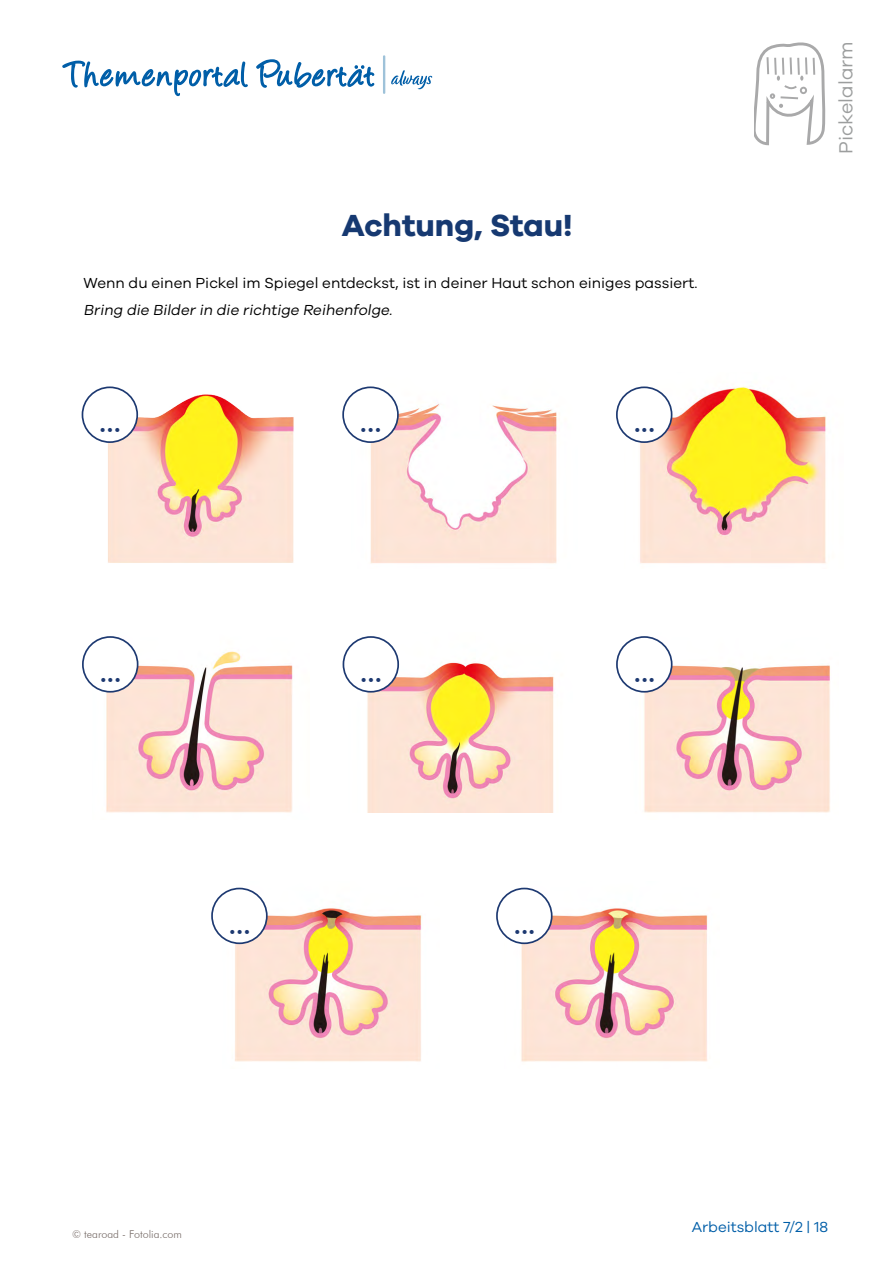
<style>
.page{position:relative;width:893px;height:1263px;background:#fff}
.page>*{position:absolute;margin:0;border:0;box-sizing:border-box;transform-origin:0 0}
.t1{font:700 31.5px "Galano Grotesque";color:#163971}
.t2{font:800 23.7px "Futura BT";color:#1d3971}
.t3{font:19.5px "Galano Grotesque";color:#9c9e9e}
.t4{font:15px "Galano Grotesque";color:#000}
.t5{font:italic 15px "Galano Grotesque";color:#000}
.t6{font:15px "Galano Grotesque";color:#005ea8}
.t7{font:300 10.8px "Futura BT";color:#776c68}
</style>
<div class="page">
<svg style="left:383px;top:55px;width:2px;height:39px"></svg>
<svg style="left:391px;top:70px;width:41px;height:19px"></svg>
<svg style="left:62px;top:60px;width:186px;height:37px"></svg>
<svg style="left:256px;top:59px;width:119px;height:29px"></svg>
<svg style="left:754px;top:42px;width:71px;height:103px"></svg>
<img style="left:92px;top:636px;width:201px;height:177px">
<img style="left:626px;top:636px;width:204px;height:177px">
<img style="left:505px;top:887px;width:203px;height:175px">
<img style="left:222px;top:887px;width:200px;height:175px">
<img style="left:348px;top:636px;width:206px;height:177px">
<img style="left:90px;top:388px;width:204px;height:175px">
<img style="left:624px;top:387px;width:202px;height:177px">
<img style="left:352px;top:389px;width:205px;height:175px">
<div style="left:343px;top:387px;width:55px;height:55px;background:#fff;border-radius:50%"></div>
<div style="left:342px;top:386px;width:57px;height:57px;border:2px solid #1d3971;border-radius:50%"></div>
<div style="left:617px;top:387px;width:55px;height:55px;background:#fff;border-radius:50%"></div>
<div style="left:616px;top:386px;width:56px;height:57px;border:2px solid #1d3971;border-radius:50%"></div>
<div style="left:82px;top:387px;width:55px;height:55px;background:#fff;border-radius:50%"></div>
<div style="left:82px;top:386px;width:56px;height:57px;border:2px solid #1d3971;border-radius:50%"></div>
<div style="left:343px;top:637px;width:55px;height:55px;background:#fff;border-radius:50%"></div>
<div style="left:343px;top:636px;width:56px;height:57px;border:2px solid #1d3971;border-radius:50%"></div>
<div style="left:212px;top:888px;width:55px;height:55px;background:#fff;border-radius:50%"></div>
<div style="left:211px;top:888px;width:57px;height:56px;border:2px solid #1d3971;border-radius:50%"></div>
<div style="left:497px;top:888px;width:55px;height:55px;background:#fff;border-radius:50%"></div>
<div style="left:496px;top:888px;width:57px;height:56px;border:2px solid #1d3971;border-radius:50%"></div>
<div style="left:617px;top:637px;width:55px;height:55px;background:#fff;border-radius:50%"></div>
<div style="left:616px;top:636px;width:56px;height:57px;border:2px solid #1d3971;border-radius:50%"></div>
<div style="left:83px;top:637px;width:55px;height:55px;background:#fff;border-radius:50%"></div>
<div style="left:82px;top:636px;width:56px;height:57px;border:2px solid #1d3971;border-radius:50%"></div>
<h1 class="t1" style="left:342px;top:206px;width:232px">Achtung, Stau!</h1>
<p class="t4" style="left:84px;top:274px;width:615px">Wenn du einen Pickel im Spiegel entdeckst, ist in deiner Haut schon einiges passiert.</p>
<p class="t5" style="left:84px;top:301px;width:313px">Bring die Bilder in die richtige Reihenfolge.</p>
<h2 class="t2" style="left:99px;top:410px;width:23px">...</h2>
<h2 class="t2" style="left:360px;top:410px;width:23px">...</h2>
<h2 class="t2" style="left:634px;top:410px;width:23px">...</h2>
<h2 class="t2" style="left:100px;top:659px;width:23px">...</h2>
<h2 class="t2" style="left:634px;top:659px;width:23px">...</h2>
<h2 class="t2" style="left:360px;top:659px;width:23px">...</h2>
<h2 class="t2" style="left:229px;top:911px;width:23px">...</h2>
<h2 class="t2" style="left:514px;top:911px;width:23px">...</h2>
<h3 class="t3" style="left:834px;top:154px;width:114px;rotate:-90deg">Pickelalarm</h3>
<p class="t7" style="left:72px;top:1227px;width:111px">© tearoad - Fotolia.com</p>
<p class="t6" style="left:692px;top:1218px;width:138px">Arbeitsblatt 7/2 | 18</p>
</div>
